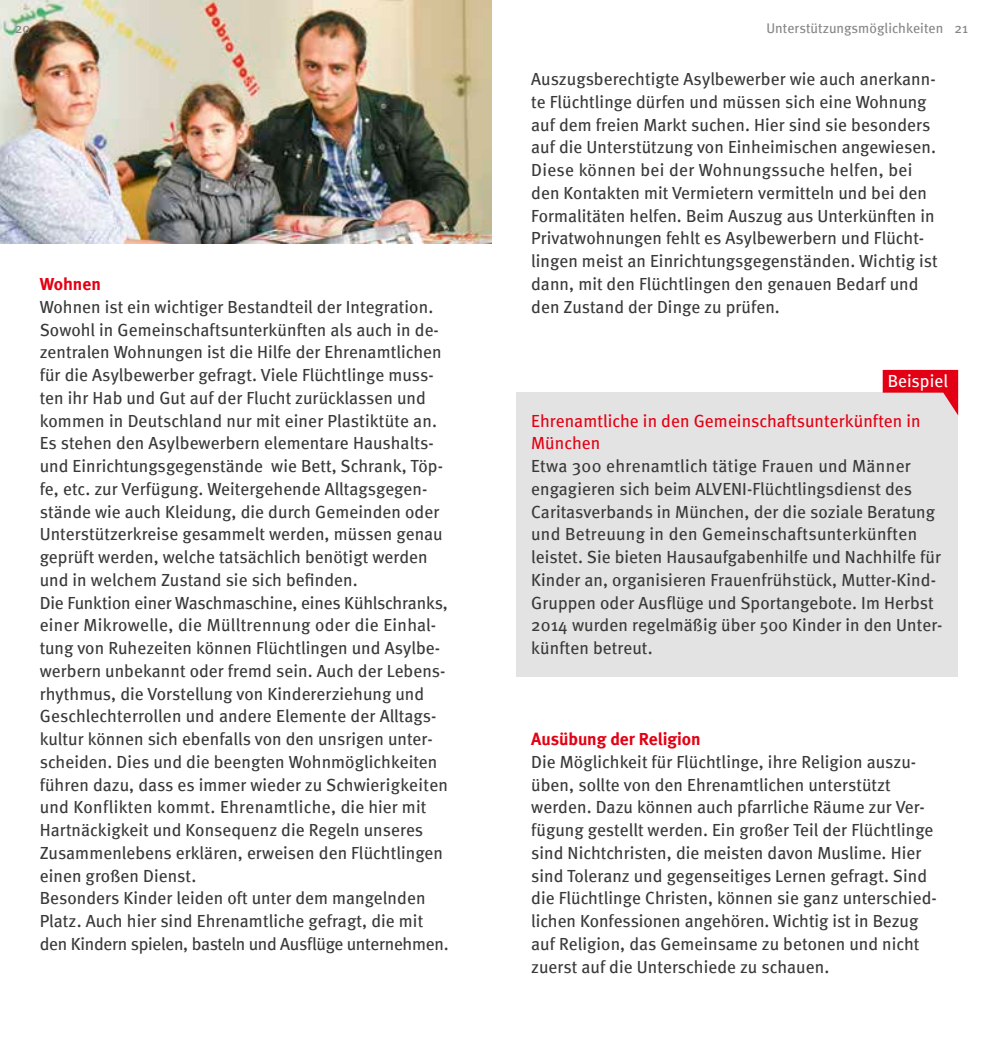
<style>
.page{position:relative;width:983px;height:1042px;background:#fff}
.page>*{position:absolute;margin:0;border:0;box-sizing:border-box;transform-origin:0 0}
.t1{font:17.5px/22.8px "Meta";letter-spacing:.005em;color:#393938}
.t2{font:17.5px/22.8px "Meta";letter-spacing:.005em;color:#e30014}
.t3{font:700 17.5px "Meta";color:#e30014}
.t4{font:17.5px "Meta";letter-spacing:.005em;color:#fff}
.t5{font:14px "Meta";letter-spacing:.005em;color:#868686}
</style>
<div class="page">
<img style="left:0;top:0;width:491px;height:243px">
<div style="left:516px;top:393px;width:441px;height:284px;background:#e3e3e3"></div>
<svg style="left:882px;top:370px;width:75px;height:44px"></svg>
<p class="t5" style="left:766px;top:20px;width:178px">Unterstützungsmöglichkeiten</p>
<p class="t5" style="left:15px;top:20px;width:17px">20</p>
<p class="t5" style="left:954px;top:20px;width:15px">21</p>
<p class="t3" style="left:40px;top:273px;width:63px">Wohnen</p>
<p class="t1" style="left:40px;top:295px;width:410px">Wohnen ist ein wichtiger Bestandteil der Integration.<br>Sowohl in Gemeinschaftsunterkünften als auch in de&shy;zentralen Wohnungen ist die Hilfe der Ehrenamtlichen für die Asylbewerber gefragt. Viele Flüchtlinge muss&shy;ten ihr Hab und Gut auf der Flucht zurücklassen und kommen in Deutschland nur mit einer Plastiktüte an.<br>Es stehen den Asylbewerbern elementare Haushalts&shy;und Einrichtungsgegenstände wie Bett, Schrank, Töp&shy;fe, etc. zur Verfügung. Weitergehende Alltagsgegen&shy;stände wie auch Kleidung, die durch Gemeinden oder Unterstützerkreise gesammelt werden, müssen genau geprüft werden, welche tatsächlich benötigt werden und in welchem Zustand sie sich befinden.<br>Die Funktion einer Waschmaschine, eines Kühlschranks, einer Mikrowelle, die Mülltrennung oder die Einhal&shy;tung von Ruhezeiten können Flüchtlingen und Asylbe&shy;werbern unbekannt oder fremd sein. Auch der Lebens&shy;rhythmus, die Vorstellung von Kindererziehung und Geschlechterrollen und andere Elemente der Alltags&shy;kultur können sich ebenfalls von den unsrigen unter&shy;scheiden. Dies und die beengten Wohnmöglichkeiten führen dazu, dass es immer wieder zu Schwierigkeiten und Konflikten kommt. Ehrenamtliche, die hier mit Hartnäckigkeit und Konsequenz die Regeln unseres Zusammenlebens erklären, erweisen den Flüchtlingen einen großen Dienst.<br>Besonders Kinder leiden oft unter dem mangelnden Platz. Auch hier sind Ehrenamtliche gefragt, die mit den Kindern spielen, basteln und Ausflüge unternehmen.</p>
<p class="t1" style="left:531px;top:68px;width:408px">Auszugsberechtigte Asylbewerber wie auch anerkann&shy;te Flüchtlinge dürfen und müssen sich eine Wohnung auf dem freien Markt suchen. Hier sind sie besonders auf die Unterstützung von Einheimischen angewiesen.<br>Diese können bei der Wohnungssuche helfen, bei den Kontakten mit Vermietern vermitteln und bei den Formalitäten helfen. Beim Auszug aus Unterkünften in Privatwohnungen fehlt es Asylbewerbern und Flücht&shy;lingen meist an Einrichtungsgegenständen. Wichtig ist dann, mit den Flüchtlingen den genauen Bedarf und den Zustand der Dinge zu prüfen.</p>
<p class="t4" style="left:887px;top:371px;width:62px">Beispiel</p>
<p class="t2" style="left:531px;top:409px;width:391px">Ehrenamtliche in den Gemeinschaftsunterkünften in<br>München</p>
<p class="t1" style="left:531px;top:454px;width:413px">Etwa 300 ehrenamtlich tätige Frauen und Männer engagieren sich beim ALVENI-Flüchtlingsdienst des Caritasverbands in München, der die soziale Beratung und Betreuung in den Gemeinschaftsunterkünften leistet. Sie bieten Hausaufgabenhilfe und Nachhilfe für Kinder an, organisieren Frauenfrühstück, Mutter-Kind-Gruppen oder Ausflüge und Sportangebote. Im Herbst 2014 wurden regelmäßig über 500 Kinder in den Unter&shy;künften betreut.</p>
<p class="t3" style="left:531px;top:728px;width:171px">Ausübung der Religion</p>
<p class="t1" style="left:531px;top:750px;width:407px">Die Möglichkeit für Flüchtlinge, ihre Religion auszu&shy;üben, sollte von den Ehrenamtlichen unterstützt werden. Dazu können auch pfarrliche Räume zur Ver&shy;fügung gestellt werden. Ein großer Teil der Flüchtlinge sind Nichtchristen, die meisten davon Muslime. Hier sind Toleranz und gegenseitiges Lernen gefragt. Sind die Flüchtlinge Christen, können sie ganz unterschied&shy;lichen Konfessionen angehören. Wichtig ist in Bezug auf Religion, das Gemeinsame zu betonen und nicht zuerst auf die Unterschiede zu schauen.</p>
</div>
